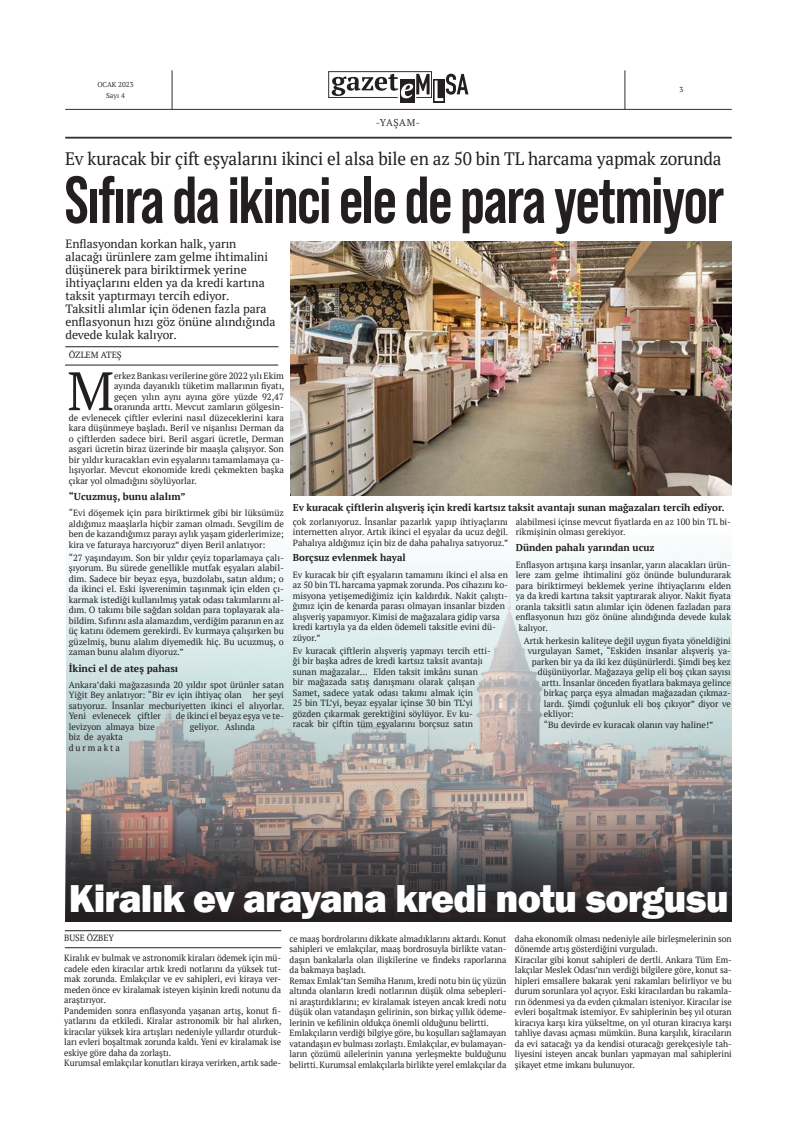
<style>
.page{position:relative;width:797px;height:1137px;background:#fff}
.page>*{position:absolute;margin:0;border:0;box-sizing:border-box;transform-origin:0 0}
.t1{font:700 66.4px "Bebas Neue Pro";letter-spacing:-.02em;color:#231f20}
.t2{font:54px "PT Serif";color:#231f20}
.t3{font:800 40px "Franklin Gothic";letter-spacing:-.02em;color:#fff}
.t4{font:18px "PT Serif";letter-spacing:-.01em;color:#231f20;scale:.96 1}
.t5{font:12px/13px "PT Serif";color:#231f20}
.t6{font:700 10px "PT Serif";letter-spacing:-.005em;color:#231f20}
.t7{font:9.9px "PT Serif";letter-spacing:.06em;color:#312f30}
.t8{font:9px/10.5px "PT Serif";color:#231f20;text-align:justify}
.t9{font:9px/10.5px "PT Serif";color:#231f20;text-align:justify;scale:.96 1}
.t10{font:7.2px "PT Serif";color:#231f20}
.t11{font:7.1px/10.7px "PT Serif";color:#312f30;text-align:center}
</style>
<div class="page">
<hr style="left:65px;top:109px;width:666px;height:1px;background:#312f30">
<hr style="left:624px;top:70px;width:1px;height:40px;background:#312f30">
<hr style="left:172px;top:70px;width:1px;height:40px;background:#312f30">
<hr style="left:65px;top:137px;width:666px;height:2px;background:#312f30">
<div style="left:433px;top:79px;width:12px;height:24px;background:#2f2c2d"></div>
<div style="left:399px;top:79px;width:15px;height:24px;background:#231f20"></div>
<svg style="left:328px;top:71px;width:140px;height:30px"></svg>
<img style="left:66px;top:552px;width:665px;height:267px">
<hr style="left:65px;top:365px;width:213px;height:1px;background:#231f20">
<hr style="left:66px;top:346px;width:212px;height:1px;background:#231f20">
<img style="left:291px;top:241px;width:440px;height:254px">
<svg style="left:65px;top:819px;width:666px;height:102px;background:#4f4848"></svg>
<hr style="left:65px;top:947px;width:216px;height:1px;background:#231f20">
<hr style="left:65px;top:930px;width:216px;height:1px;background:#231f20">
<p class="t11" style="left:97px;top:79px;width:38px">OCAK 2023<br>Sayı 4</p>
<p class="t10" style="left:679px;top:85px;width:5px">3</p>
<p class="t7" style="left:375px;top:116px;width:46px">-YAŞAM-</p>
<p class="t4" style="left:65px;top:147px;width:685px">Ev kuracak bir çift eşyalarını ikinci el alsa bile en az 50 bin TL harcama yapmak zorunda</p>
<p class="t1" style="left:65px;top:162px;width:661px">Sıfıra da ikinci ele de para yetmiyor</p>
<p class="t5" style="left:65px;top:237px;width:212px">Enflasyondan korkan halk, yarın alacağı ürünlere zam gelme ihtimalini düşünerek para biriktirmek yerine ihtiyaçlarını elden ya da kredi kartına taksit yaptırmayı tercih ediyor.<br>Taksitli alımlar için ödenen fazla para enflasyonun hızı göz önüne alındığında devede kulak kalıyor.</p>
<p class="t8" style="left:69px;top:349px;width:54px">ÖZLEM ATEŞ</p>
<p class="t2" style="left:67px;top:356px;width:48px">M</p>
<p class="t8" style="left:114px;top:370px;width:171px">erkez Bankası verilerine göre 2022 yılı Ekim</p>
<p class="t8" style="left:114px;top:381px;width:172px">ayında dayanıklı tüketim mallarının fiyatı,</p>
<p class="t8" style="left:114px;top:391px;width:171px">geçen yılın aynı ayına göre yüzde 92,47</p>
<p class="t8" style="left:114px;top:402px;width:171px">oranında arttı. Mevcut zamların gölgesin-</p>
<p class="t8" style="left:69px;top:412px;width:217px">de evlenecek çiftler evlerini nasıl düzeceklerini kara</p>
<p class="t8" style="left:69px;top:423px;width:217px">kara düşünmeye başladı. Beril ve nişanlısı Derman da</p>
<p class="t8" style="left:69px;top:433px;width:217px">o çiftlerden sadece biri. Beril asgari ücretle, Derman</p>
<p class="t8" style="left:69px;top:444px;width:217px">asgari ücretin biraz üzerinde bir maaşla çalışıyor. Son</p>
<p class="t8" style="left:69px;top:454px;width:217px">bir yıldır kuracakları evin eşyalarını tamamlamaya ça-</p>
<p class="t8" style="left:69px;top:465px;width:217px">lışıyorlar. Mevcut ekonomide kredi çekmekten başka</p>
<p class="t8" style="left:69px;top:475px;width:130px">çıkar yol olmadığını söylüyorlar.</p>
<p class="t6" style="left:69px;top:489px;width:118px">“Ucuzmuş, bunu alalım”</p>
<p class="t8" style="left:69px;top:507px;width:217px">“Evi döşemek için para biriktirmek gibi bir lüksümüz aldığımız maaşlarla hiçbir zaman olmadı. Sevgilim de ben de kazandığımız parayı aylık yaşam giderlerimize; kira ve faturaya harcıyoruz” diyen Beril anlatıyor:</p>
<p class="t8" style="left:69px;top:552px;width:217px">“27 yaşındayım. Son bir yıldır çeyiz toparlamaya çalı&shy;şıyorum. Bu sürede genellikle mutfak eşyaları alabil&shy;dim. Sadece bir beyaz eşya, buzdolabı, satın aldım; o da ikinci el. Eski işverenimin taşınmak için elden çı&shy;karmak istediği kullanılmış yatak odası takımlarını al&shy;dım. O takımı bile sağdan soldan para toplayarak ala&shy;bildim. Sıfırını asla alamazdım, verdiğim paranın en az üç katını ödemem gerekirdi. Ev kurmaya çalışırken bu güzelmiş, bunu alalım diyemedik hiç. Bu ucuzmuş, o zaman bunu alalım diyoruz.”</p>
<p class="t6" style="left:69px;top:661px;width:111px">İkinci el de ateş pahası</p>
<p class="t8" style="left:69px;top:679px;width:217px">Ankara’daki mağazasında 20 yıldır spot ürünler satan Yiğit Bey anlatıyor: “Bir ev için ihtiyaç olan her şeyi satıyoruz. İnsanlar mecburiyetten ikinci el alıyorlar.<br>Yeni evlenecek çiftler</p>
<p class="t8" style="left:176px;top:711px;width:110px">de ikinci el beyaz eşya ve te-</p>
<p class="t8" style="left:69px;top:721px;width:87px">levizyon almaya bize</p>
<p class="t8" style="left:190px;top:721px;width:67px">geliyor. Aslında</p>
<p class="t8" style="left:69px;top:732px;width:56px">biz de ayakta durmakta</p>
<p class="t6" style="left:293px;top:500px;width:433px">Ev kuracak çiftlerin alışveriş için kredi kartsız taksit avantajı sunan mağazaları tercih ediyor.</p>
<p class="t8" style="left:293px;top:516px;width:217px">çok zorlanıyoruz. İnsanlar pazarlık yapıp ihtiyaçlarını internetten alıyor. Artık ikinci el eşyalar da ucuz değil.<br>Pahalıya aldığımız için biz de daha pahalıya satıyoruz.”</p>
<p class="t6" style="left:293px;top:551px;width:114px">Borçsuz evlenmek hayal</p>
<p class="t8" style="left:293px;top:569px;width:217px;text-align:left">Ev kuracak bir çift eşyaların tamamını ikinci el alsa en az 50 bin TL harcama yapmak zorunda. Pos cihazını ko&shy;misyona yetişemediğimiz için kaldırdık. Nakit çalıştı&shy;ğımız için de kenarda parası olmayan insanlar bizden alışveriş yapamıyor. Kimisi de mağazalara gidip varsa kredi kartıyla ya da elden ödemeli taksitle evini dü&shy;züyor.”</p>
<p class="t8" style="left:293px;top:645px;width:200px;text-align:left">Ev kuracak çiftlerin alışveriş yapmayı tercih etti&shy;ği bir başka adres de kredi kartsız taksit avantajı sunan mağazalar… Elden taksit imkânı sunan bir mağazada satış danışmanı olarak çalışan Samet, sadece yatak odası takımı almak için<br>25 bin TL’yi, beyaz eşyalar içinse 30 bin TL’yi gözden çıkarmak gerektiğini söylüyor. Ev ku&shy;racak bir çiftin tüm eşyalarını borçsuz satın</p>
<p class="t8" style="left:516px;top:516px;width:217px">alabilmesi içinse mevcut fiyatlarda en az 100 bin TL bi&shy;rikmişinin olması gerekiyor.</p>
<p class="t6" style="left:516px;top:541px;width:140px">Dünden pahalı yarından ucuz</p>
<p class="t8" style="left:516px;top:559px;width:217px">Enflasyon artışına karşı insanlar, yarın alacakları ürün-</p>
<p class="t8" style="left:516px;top:569px;width:217px">lere zam gelme ihtimalini göz önünde bulundurarak</p>
<p class="t8" style="left:516px;top:580px;width:217px">para biriktirmeyi beklemek yerine ihtiyaçlarını elden</p>
<p class="t8" style="left:516px;top:590px;width:217px">ya da kredi kartına taksit yaptırarak alıyor. Nakit fiyata</p>
<p class="t8" style="left:516px;top:601px;width:217px">oranla taksitli satın alımlar için ödenen fazladan para</p>
<p class="t8" style="left:516px;top:611px;width:217px">enflasyonun hızı göz önüne alındığında devede kulak</p>
<p class="t8" style="left:519px;top:622px;width:30px">kalıyor.</p>
<p class="t8" style="left:524px;top:635px;width:209px">Artık herkesin kaliteye değil uygun fiyata yöneldiğini</p>
<p class="t8" style="left:528px;top:646px;width:205px">vurgulayan Samet, “Eskiden insanlar alışveriş ya-</p>
<p class="t8" style="left:532px;top:656px;width:201px">parken bir ya da iki kez düşünürlerdi. Şimdi beş kez</p>
<p class="t8" style="left:538px;top:667px;width:195px">düşünüyorlar. Mağazaya gelip eli boş çıkan sayısı</p>
<p class="t8" style="left:542px;top:677px;width:191px">arttı. İnsanlar önceden fiyatlara bakmaya gelince</p>
<p class="t8" style="left:544px;top:688px;width:189px">birkaç parça eşya almadan mağazadan çıkmaz-</p>
<p class="t8" style="left:544px;top:698px;width:189px">lardı. Şimdi çoğunluk eli boş çıkıyor” diyor ve</p>
<p class="t8" style="left:544px;top:709px;width:31px">ekliyor:</p>
<p class="t8" style="left:544px;top:719px;width:171px">“Bu devirde ev kuracak olanın vay haline!”</p>
<p class="t3" style="left:69px;top:873px;width:661px">Kiralık ev arayana kredi notu sorgusu</p>
<p class="t9" style="left:64px;top:933px;width:53px">BUSE ÖZBEY</p>
<p class="t9" style="left:64px;top:952px;width:227px">Kiralık ev bulmak ve astronomik kiraları ödemek için mü&shy;cadele eden kiracılar artık kredi notlarını da yüksek tut&shy;mak zorunda. Emlakçılar ve ev sahipleri, evi kiraya ver&shy;meden önce ev kiralamak isteyen kişinin kredi notunu da araştırıyor.</p>
<p class="t9" style="left:64px;top:1005px;width:228px">Pandemiden sonra enflasyonda yaşanan artış, konut fi&shy;yatlarını da etkiledi. Kiralar astronomik bir hal alırken, kiracılar yüksek kira artışları nedeniyle yıllardır oturduk&shy;ları evleri boşaltmak zorunda kaldı. Yeni ev kiralamak ise eskiye göre daha da zorlaştı.</p>
<p class="t9" style="left:64px;top:1057px;width:227px">Kurumsal emlakçılar konutları kiraya verirken, artık sade-</p>
<p class="t9" style="left:289px;top:933px;width:227px">ce maaş bordrolarını dikkate almadıklarını aktardı. Konut sahipleri ve emlakçılar, maaş bordrosuyla birlikte vatan&shy;daşın bankalarla olan ilişkilerine ve findeks raporlarına da bakmaya başladı.</p>
<p class="t9" style="left:289px;top:975px;width:227px">Remax Emlak’tan Semiha Hanım, kredi notu bin üç yüzün altında olanların kredi notlarının düşük olma sebepleri&shy;ni araştırdıklarını; ev kiralamak isteyen ancak kredi notu düşük olan vatandaşın gelirinin, son birkaç yıllık ödeme&shy;lerinin ve kefilinin oldukça önemli olduğunu belirtti.</p>
<p class="t9" style="left:289px;top:1027px;width:227px">Emlakçıların verdiği bilgiye göre, bu koşulları sağlamayan vatandaşın ev bulması zorlaştı. Emlakçılar, ev bulamayan&shy;ların çözümü ailelerinin yanına yerleşmekte bulduğunu belirtti. Kurumsal emlakçılarla birlikte yerel emlakçılar da</p>
<p class="t9" style="left:515px;top:933px;width:227px">daha ekonomik olması nedeniyle aile birleşmelerinin son dönemde artış gösterdiğini vurguladı.</p>
<p class="t9" style="left:515px;top:954px;width:227px">Kiracılar gibi konut sahipleri de dertli. Ankara Tüm Em&shy;lakçılar Meslek Odası’nın verdiği bilgilere göre, konut sa&shy;hipleri emsallere bakarak yeni rakamları belirliyor ve bu durum sorunlara yol açıyor. Eski kiracılardan bu rakamla&shy;rın ödenmesi ya da evden çıkmaları isteniyor. Kiracılar ise evleri boşaltmak istemiyor. Ev sahiplerinin beş yıl oturan kiracıya karşı kira yükseltme, on yıl oturan kiracıya karşı tahliye davası açması mümkün. Buna karşılık, kiracıların da evi satacağı ya da kendisi oturacağı gerekçesiyle tah&shy;liyesini isteyen ancak bunları yapmayan mal sahiplerini şikayet etme imkanı bulunuyor.</p>
</div>
